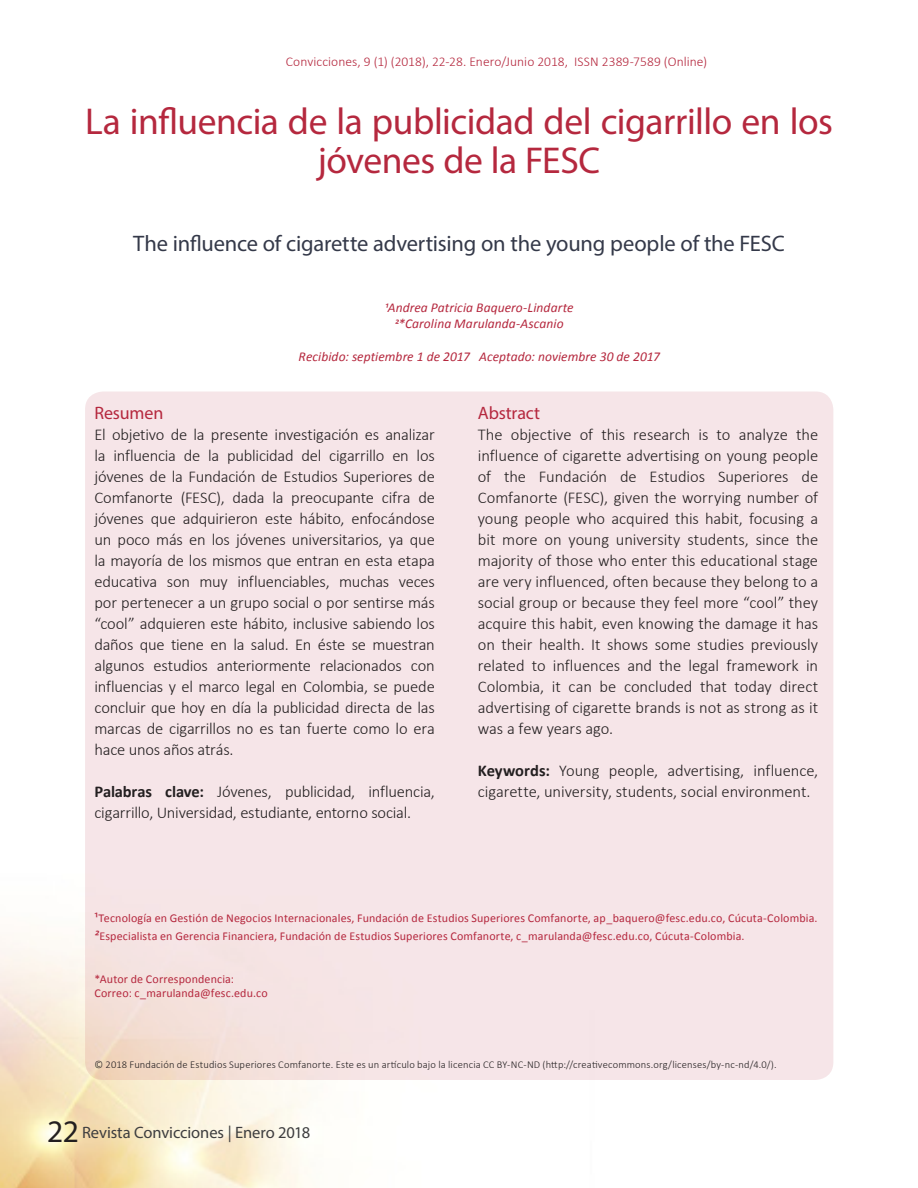
<style>
.page{position:relative;width:918px;height:1188px;background:#fff}
.page>*{position:absolute;margin:0;border:0;box-sizing:border-box;transform-origin:0 0}
.titulo{font:37.5px/39px "Myriad Pro";letter-spacing:-.015em;color:#b5283e;text-align:center}
.titulo_ingles{font:22.5px "Myriad Pro";letter-spacing:-.005em;color:#343949}
.sub{font:18px "Myriad Pro";letter-spacing:-.01em;color:#b5283e}
.t1{font:300 16.5px/21px "Calibri";letter-spacing:-.01em;color:#231f20;text-align:justify}
.t2{font:16.5px "Myriad Pro";letter-spacing:-.005em;color:#3e3e3f}
.autor{font:italic 13.5px "Calibri";letter-spacing:.005em;color:#b5283e}
.Sub2{font:300 13.5px "Calibri";letter-spacing:.005em;color:#b5283e}
.Sub2-2{font:12px "Calibri";letter-spacing:.015em;color:#b5283e}
.Sub2-3{font:300 10.5px "Calibri";letter-spacing:.015em;color:#231f20}
.s1{font-weight:700}
.s2{font-size:15px}
.s3{font-style:italic;font-size:15px}
.s4{font-size:31.5px;color:#231f20}
</style>
<div class="page">
<img style="left:0;top:391px;width:833px;height:797px">
<div style="left:85px;top:392px;width:748px;height:688px;background:#f6e5e8;border-radius:18px"></div>
<p class="Sub2" style="left:286px;top:54px;width:423px">Convicciones, 9 (1) (2018), 22-28. Enero/Junio 2018, ISSN 2389-7589 (Online)</p>
<p class="titulo" style="left:85px;top:101px;width:749px">La influencia de la publicidad del cigarrillo en los jóvenes de la FESC</p>
<p class="titulo_ingles" style="left:133px;top:230px;width:653px">The influence of cigarette advertising on the young people of the FESC</p>
<p class="autor" style="left:385px;top:298px;width:190px">1Andrea Patricia Baquero-Lindarte</p>
<p class="autor" style="left:395px;top:315px;width:170px">2*Carolina Marulanda-Ascanio</p>
<p class="autor" style="left:299px;top:347px;width:363px">Recibido: septiembre 1 de 2017 Aceptado: noviembre 30 de 2017</p>
<p class="sub" style="left:94px;top:402px;width:70px">Resumen</p>
<p class="t1" style="left:94px;top:424px;width:342px">El objetivo de la presente investigación es analizar la influencia de la publicidad del cigarrillo en los jóvenes de la Fundación de Estudios Superiores de Comfanorte (FESC), dada la preocupante cifra de jóvenes que adquirieron este hábito, enfocándose un poco más en los jóvenes universitarios, ya que la mayoría de los mismos que entran en esta etapa educativa son muy influenciables, muchas veces por pertenecer a un grupo social o por sentirse más “cool” adquieren este hábito, inclusive sabiendo los daños que tiene en la salud. En éste se muestran algunos estudios anteriormente relacionados con influencias y el marco legal en Colombia, se puede concluir que hoy en día la publicidad directa de las marcas de cigarrillos no es tan fuerte como lo era hace unos años atrás.</p>
<p class="t1" style="left:94px;top:781px;width:342px"><span class="s1">Palabras clave:</span> Jóvenes, publicidad, influencia, cigarrillo, Universidad, estudiante, entorno social.</p>
<p class="sub" style="left:478px;top:401px;width:64px">Abstract</p>
<p class="t1" style="left:478px;top:423px;width:342px">The objective of this research is to analyze the influence of cigarette advertising on young people of the Fundación de Estudios Superiores de Comfanorte (FESC), given the worrying number of young people who acquired this habit, focusing a bit more on young university students, since the majority of those who enter this educational stage are very influenced, often because they belong to a social group or because they feel more “cool” they acquire this habit, even knowing the damage it has on their health. It shows some studies previously related to influences and the legal framework in Colombia, it can be concluded that today direct advertising of cigarette brands is not as strong as it was a few years ago.</p>
<p class="t1" style="left:478px;top:759px;width:342px"><span class="s1">Keywords:</span> Young people, advertising, influence, cigarette, university, students, social environment.</p>
<p class="Sub2-2" style="left:94px;top:910px;width:725px"><span class="s2">1</span>Tecnología en Gestión de Negocios Internacionales, Fundación de Estudios Superiores Comfanorte, ap_baquero@fesc.edu.co, Cúcuta-Colombia.</p>
<p class="Sub2-2" style="left:94px;top:928px;width:652px"><span class="s3">2</span>Especialista en Gerencia Financiera, Fundación de Estudios Superiores Comfanorte, c_marulanda@fesc.edu.co, Cúcuta-Colombia.</p>
<p class="Sub2-2" style="left:94px;top:971px;width:141px">*Autor de Correspondencia:</p>
<p class="Sub2-2" style="left:94px;top:986px;width:175px">Correo: c_marulanda@fesc.edu.co</p>
<p class="Sub2-3" style="left:94px;top:1058px;width:684px">© 2018 Fundación de Estudios Superiores Comfanorte. Este es un artículo bajo la licencia CC BY-NC-ND (http://creativecommons.org/licenses/by-nc-nd/4.0/).</p>
<p class="t2" style="left:47px;top:1122px;width:264px"><span class="s4">22</span> Revista Convicciones | Enero 2018</p>
</div>
